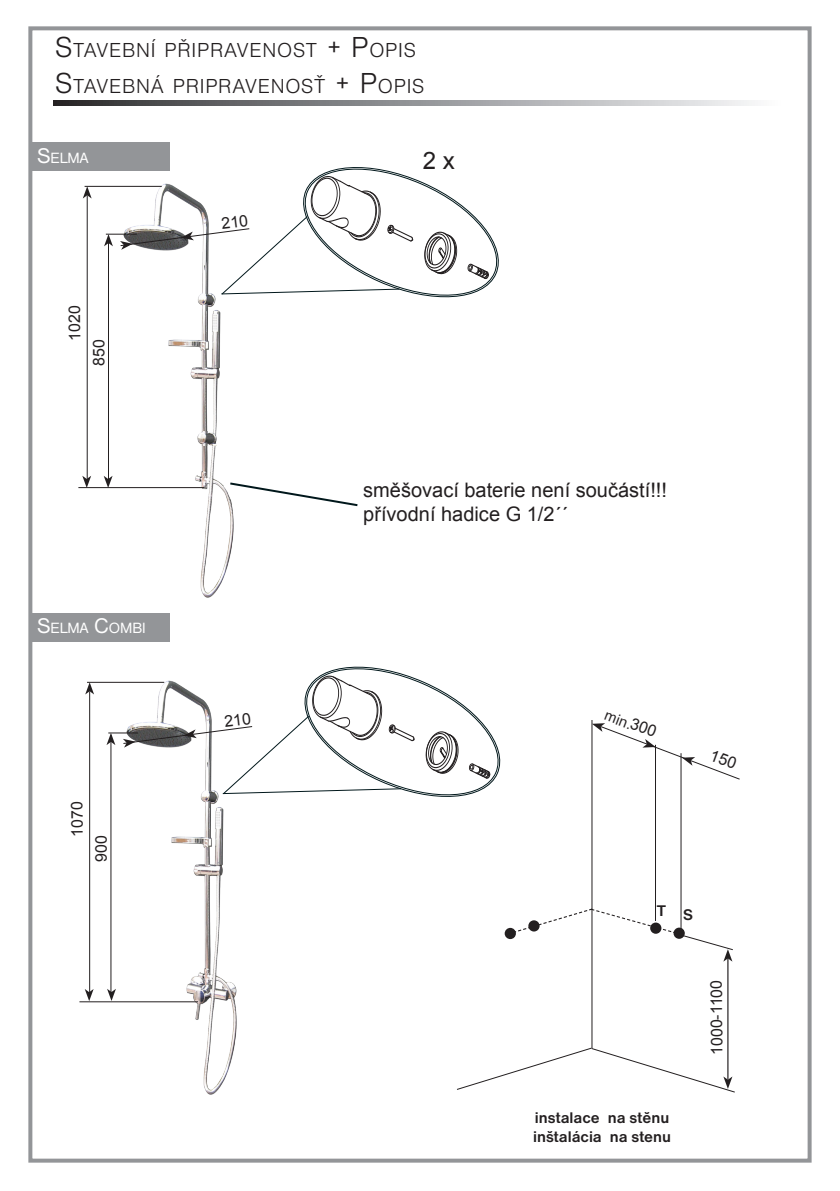
<style>
.page{position:relative;width:840px;height:1191px;background:#fff}
.page>*{position:absolute;margin:0;border:0;box-sizing:border-box;transform-origin:0 0}
.t1{font:24px "Arial";color:#231f20}
.t2{font:21px/36px "Nimbus Sans DOT Ligh";letter-spacing:.035em;color:#231f20}
.t3{font:20px/24px "Arial";color:#231f20}
.t4{font:700 16px/19.2px "Nimbus Sans DOT";color:#231f20}
.t5{font:16px/24.2px "Arial";letter-spacing:-.01em;color:#231f20}
.t6{font:16px "Nimbus Sans DOT";color:#231f20}
.t7{font:15.4px "Nimbus Sans DOT";color:#fff}
.s1{font-size:30px}
.s2{font-size:22px}
</style>
<div class="page">
<div style="left:28px;top:26px;width:783px;height:1136px;border:4px solid #939598"></div>
<svg style="left:54px;top:101px;width:698px;height:5px;background:#8f9092"></svg>
<div style="left:32px;top:142px;width:138px;height:28px;background:#939598"></div>
<div style="left:32px;top:613px;width:138px;height:28px;background:#939598"></div>
<img style="left:79px;top:681px;width:158px;height:414px">
<img style="left:78px;top:185px;width:156px;height:413px">
<img style="left:196px;top:432px;width:20px;height:13px">
<hr style="left:591px;top:720px;width:1px;height:328px;background:#231f20">
<hr style="left:654px;top:745px;width:1px;height:176px;background:#231f20">
<hr style="left:727px;top:955px;width:1px;height:124px;background:#231f20">
<svg style="left:509px;top:907px;width:224px;height:54px"></svg>
<div style="left:504px;top:928px;width:11px;height:11px;background:#231f20;border-radius:50%"></div>
<hr style="left:680px;top:753px;width:1px;height:176px;background:#231f20">
<svg style="left:457px;top:1047px;width:278px;height:46px"></svg>
<svg style="left:228px;top:481px;width:130px;height:26px"></svg>
<hr style="left:87px;top:195px;width:1px;height:287px;background:#231f20">
<svg style="left:83px;top:186px;width:9px;height:12px"></svg>
<svg style="left:82px;top:476px;width:9px;height:11px"></svg>
<hr style="left:84px;top:186px;width:78px;height:1px;background:#231f20">
<hr style="left:78px;top:487px;width:126px;height:1px;background:#231f20">
<hr style="left:108px;top:239px;width:1px;height:243px;background:#231f20">
<svg style="left:104px;top:234px;width:9px;height:12px"></svg>
<svg style="left:104px;top:476px;width:8px;height:12px"></svg>
<hr style="left:106px;top:234px;width:31px;height:1px;background:#231f20">
<hr style="left:89px;top:691px;width:1px;height:302px;background:#231f20">
<svg style="left:85px;top:682px;width:9px;height:12px"></svg>
<svg style="left:85px;top:989px;width:9px;height:12px"></svg>
<hr style="left:87px;top:682px;width:77px;height:1px;background:#231f20">
<hr style="left:79px;top:1001px;width:119px;height:1px;background:#231f20">
<hr style="left:110px;top:735px;width:1px;height:258px;background:#231f20">
<svg style="left:106px;top:733px;width:9px;height:12px"></svg>
<svg style="left:107px;top:988px;width:9px;height:13px"></svg>
<hr style="left:108px;top:732px;width:30px;height:1px;background:#231f20">
<svg style="left:591px;top:720px;width:149px;height:60px"></svg>
<svg style="left:120px;top:167px;width:379px;height:137px"></svg>
<svg style="left:123px;top:666px;width:378px;height:138px"></svg>
<p class="t2" style="left:55px;top:32px;width:371px"><span class="s1">S</span>TAVEBNÍ PŘIPRAVENOST <span class="s1">+ P</span>OPIS<br><span class="s1">S</span>TAVEBNÁ PRIPRAVENOSŤ <span class="s1">+ P</span>OPIS</p>
<p class="t7" style="left:37px;top:149px;width:53px"><span class="s2">S</span>ELMA</p>
<p class="t1" style="left:422px;top:145px;width:34px">2 x</p>
<p class="t5" style="left:63px;top:366px;width:62px;text-indent:25px;rotate:-90deg">1020<br>850</p>
<p class="t7" style="left:37px;top:619px;width:110px"><span class="s2">S</span>ELMA <span class="s2">C</span>OMBI</p>
<p class="t5" style="left:65px;top:862px;width:62px;text-indent:25px;rotate:-90deg">1070<br>900</p>
<p class="t3" style="left:363px;top:478px;width:305px">směšovací baterie není součástí!!! přívodní hadice G 1/2´´</p>
<p class="t6" style="left:608px;top:706px;width:30px;rotate:21deg">min.</p>
<p class="t4" style="left:656px;top:903px;width:38px">T S</p>
<p class="t4" style="left:533px;top:1108px;width:139px">instalace na stěnu inštalácia na stenu</p>
<p class="t5" style="left:704px;top:1055px;width:77px;rotate:-90deg">1000-1100</p>
</div>
